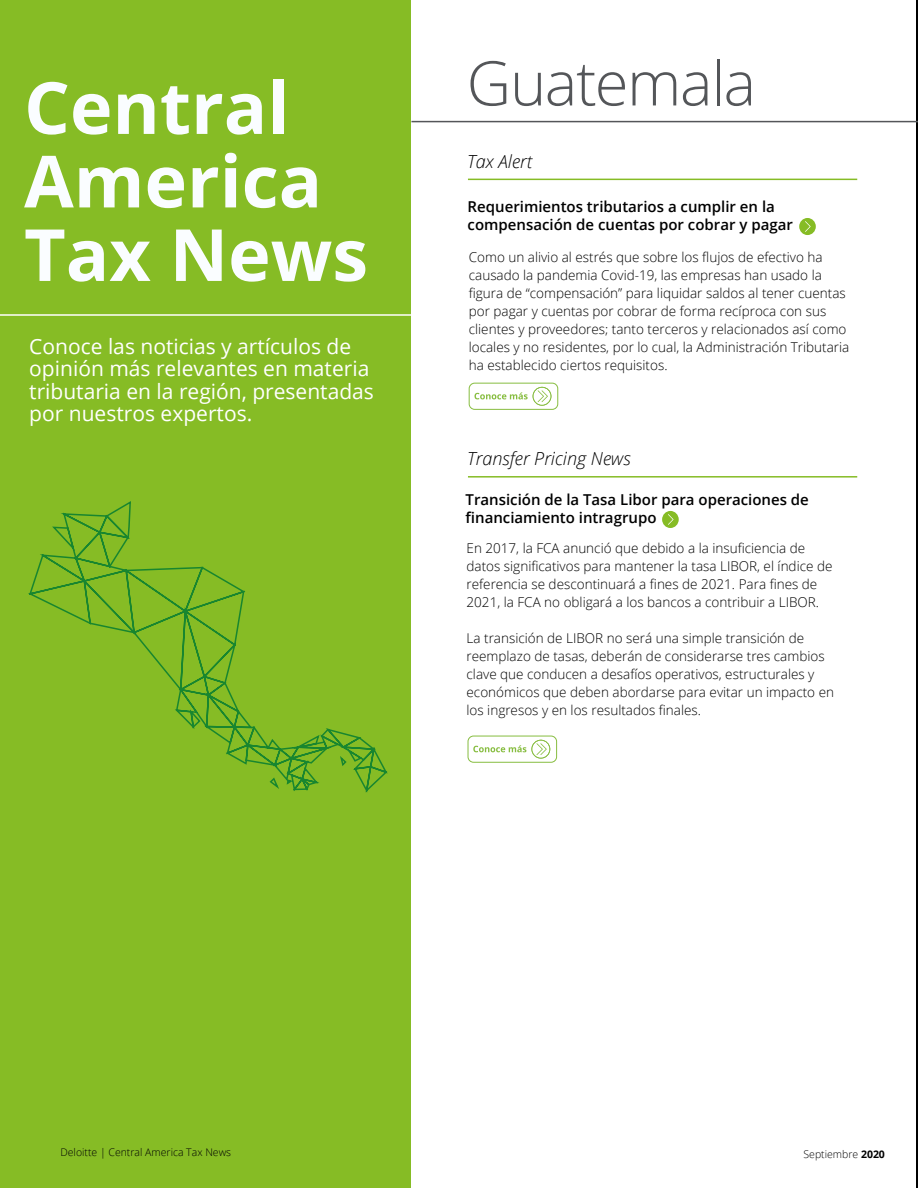
<style>
.page{position:relative;width:918px;height:1188px;background:#fff}
.page>*{position:absolute;margin:0;border:0;box-sizing:border-box;transform-origin:0 0}
.t1{font:700 72px/73.5px "Open Sans";color:#fafdff}
.t2{font:300 61.5px "Open Sans";letter-spacing:-.025em;color:#545659}
.t3{font:21px/22.5px "Open Sans";color:#fff}
.t4{font:italic 300 18px "Open Sans";color:#000101}
.t5{font:600 15px/18px "Open Sans";color:#000}
.t6{font:600 15px/18px "Open Sans";color:#000101}
.t7{font:300 13.5px/18px "Open Sans";color:#000101}
.t8{font:300 13.5px/18px "Open Sans";color:#000}
.t9{font:300 10.5px "Open Sans";color:#000101}
.s1{font-weight:700}
</style>
<div class="page">
<div style="left:0;top:0;width:410px;height:1188px;background:#86bc25"></div>
<hr style="left:468px;top:476px;width:389px;height:2px;background:#86bc25">
<hr style="left:468px;top:179px;width:389px;height:1px;background:#86bc25">
<div style="left:469px;top:383px;width:89px;height:27px;border:1px solid #87bd40;border-radius:6px"></div>
<svg style="left:475px;top:387px;width:76px;height:19px"></svg>
<svg style="left:799px;top:218px;width:17px;height:17px"></svg>
<hr style="left:917px;top:0;width:1px;height:1188px;background:#000">
<svg style="left:28px;top:501px;width:360px;height:292px"></svg>
<hr style="left:0;top:314px;width:412px;height:2px;background:#fff">
<hr style="left:411px;top:121px;width:507px;height:1px;background:#545659">
<div style="left:468px;top:736px;width:89px;height:27px;border:1px solid #87bd40;border-radius:6px"></div>
<svg style="left:473px;top:740px;width:77px;height:19px"></svg>
<svg style="left:662px;top:511px;width:17px;height:17px"></svg>
<h1 class="t1" style="left:24px;top:69px;width:346px">Central<br>America<br>Tax News</h1>
<h3 class="t3" style="left:29px;top:334px;width:346px">Conoce las noticias y artículos de opinión más relevantes en materia tributaria en la región, presentadas por nuestros expertos.</h3>
<h2 class="t2" style="left:467px;top:41px;width:291px">Guatemala</h2>
<h3 class="t4" style="left:467px;top:149px;width:67px">Tax Alert</h3>
<p class="t5" style="left:468px;top:198px;width:327px">Requerimientos tributarios a cumplir en la compensación de cuentas por cobrar y pagar</p>
<p class="t8" style="left:469px;top:247px;width:382px">Como un alivio al estrés que sobre los flujos de efectivo ha causado la pandemia Covid-19, las empresas han usado la figura de “compensación” para liquidar saldos al tener cuentas por pagar y cuentas por cobrar de forma recíproca con sus clientes y proveedores; tanto terceros y relacionados así como locales y no residentes, por lo cual, la Administración Tributaria ha establecido ciertos requisitos.</p>
<h3 class="t4" style="left:467px;top:446px;width:165px">Transfer Pricing News</h3>
<p class="t6" style="left:466px;top:490px;width:345px">Transición de la Tasa Libor para operaciones de financiamiento intragrupo</p>
<p class="t7" style="left:467px;top:539px;width:367px">En 2017, la FCA anunció que debido a la insuficiencia de datos significativos para mantener la tasa LIBOR, el índice de referencia se descontinuará a fines de 2021. Para fines de 2021, la FCA no obligará a los bancos a contribuir a LIBOR.</p>
<p class="t7" style="left:467px;top:629px;width:369px">La transición de LIBOR no será una simple transición de reemplazo de tasas, deberán de considerarse tres cambios clave que conducen a desafíos operativos, estructurales y económicos que deben abordarse para evitar un impacto en los ingresos y en los resultados finales.</p>
<p class="t9" style="left:60px;top:1145px;width:172px">Deloitte | Central America Tax News</p>
<p class="t9" style="left:804px;top:1147px;width:83px">Septiembre <span class="s1">2020</span></p>
</div>
